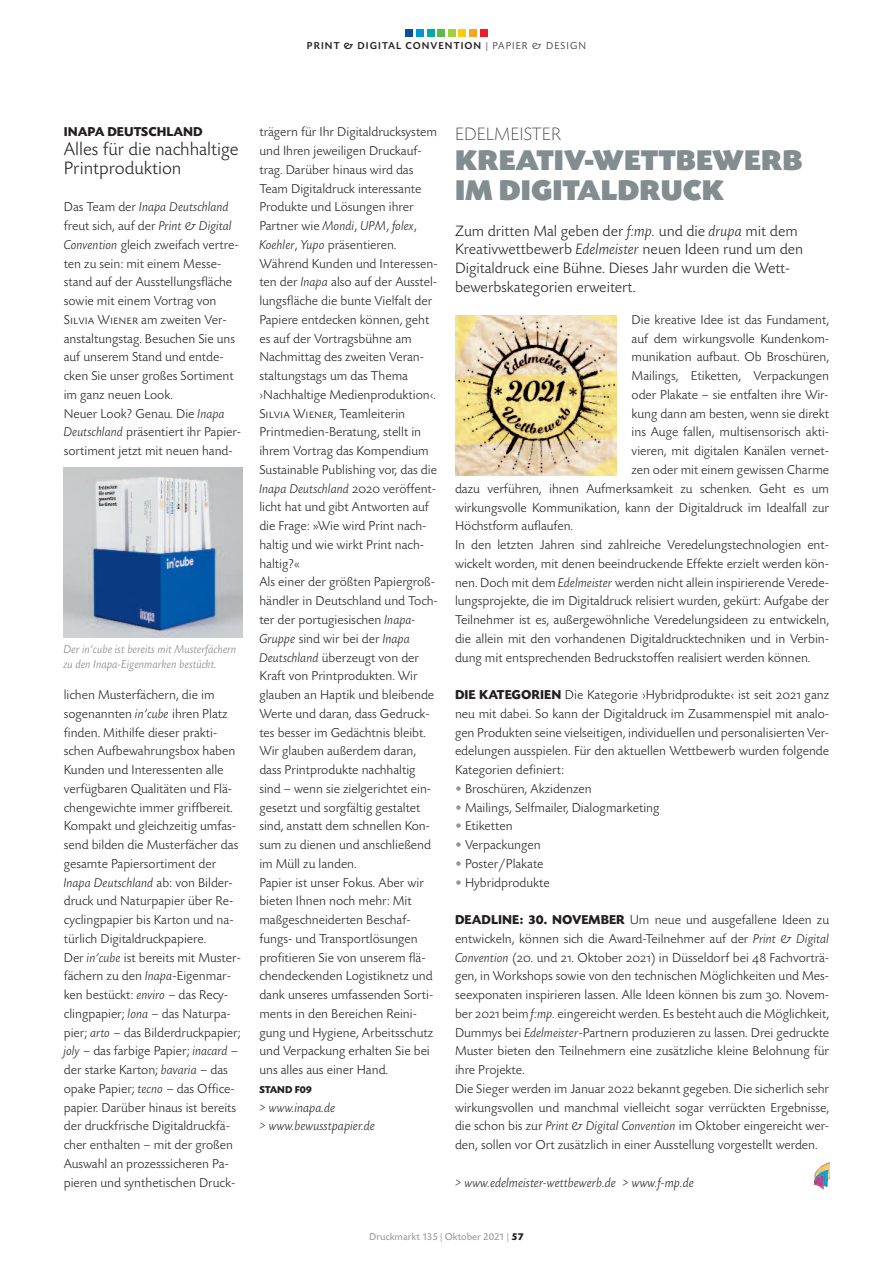
<style>
.page{position:relative;width:893px;height:1263px;background:#fff}
.page>*{position:absolute;margin:0;border:0;box-sizing:border-box;transform-origin:0 0}
.t1{font:30px/30px "Today SB Ultra";color:#838c8e}
.t2{font:300 18.75px/18.8px "Today SB";color:#231f20}
.t3{font:300 expanded 18.75px "Today SB";color:#231f20}
.t4{font:300 15.75px/18.8px "Today SB";color:#231f20}
.t5{font:300 13.5px/18.8px "Today SB";color:#231f20}
.t6{font:italic 300 13.5px/18.8px "Today SB";color:#231f20}
.t7{font:700 13.5px "Today SB";color:#231f20}
.t8{font:italic 300 12px/15px "Today SB";color:#808285}
.t9{font:500 10.5px "Today SB";letter-spacing:.1em;color:#231f20}
.t10{font:10.5px "Today SB";color:#939598}
.t11{font:700 10.5px "Today SB";color:#231f20}
.s1{font-weight:300}
.s2{font-style:italic}
.s3{font-family:"Today SB Caps Lig";font-weight:400}
.s4{font-weight:700}
.s5{color:#939598}
.s6{font-weight:700;color:#231f20}
</style>
<div class="page">
<div style="left:480px;top:30px;width:7px;height:7px;background:#ee1d23"></div>
<div style="left:470px;top:30px;width:7px;height:7px;background:#f9a51b"></div>
<div style="left:459px;top:30px;width:7px;height:7px;background:#feca0a"></div>
<div style="left:448px;top:30px;width:7px;height:7px;background:#a6ce39"></div>
<div style="left:438px;top:30px;width:7px;height:7px;background:#60bb46"></div>
<div style="left:427px;top:30px;width:7px;height:7px;background:#00a9a5"></div>
<div style="left:416px;top:30px;width:7px;height:7px;background:#0095d9"></div>
<div style="left:406px;top:30px;width:7px;height:7px;background:#0d4da1"></div>
<img style="left:64px;top:468px;width:178px;height:170px">
<img style="left:455px;top:315px;width:161px;height:161px">
<img style="left:814px;top:1162px;width:15px;height:28px">
<p class="t9" style="left:307px;top:39px;width:281px">PRINT &amp; DIGITAL CONVENTION <span class="s1">| PAPIER &amp; DESIGN</span></p>
<p class="t7" style="left:64px;top:124px;width:141px">INAPA DEUTSCHLAND</p>
<h2 class="t2" style="left:64px;top:139px;width:176px">Alles für die nachhaltige<br>Printproduktion</h2>
<p class="t5" style="left:64px;top:197px;width:179px">Das Team der <span class="s2">Inapa Deutschland </span>freut sich, auf der <span class="s2">Print &amp; Digital<br>Convention</span> gleich zweifach vertre&shy;ten zu sein: mit einem Messe&shy;stand auf der Ausstellungsfläche sowie mit einem Vortrag von<br><span class="s3">Silvia Wiener</span> am zweiten Ver&shy;anstaltungstag. Besuchen Sie uns auf unserem Stand und entde&shy;cken Sie unser großes Sortiment im ganz neuen Look.<br>Neuer Look? Genau. Die <span class="s2">Inapa<br>Deutschland</span> präsentiert ihr Papier&shy;sortiment jetzt mit neuen hand-</p>
<p class="t8" style="left:64px;top:642px;width:174px">Der in’cube ist bereits mit Musterfächern zu den Inapa-Eigenmarken bestückt.</p>
<p class="t5" style="left:64px;top:685px;width:179px">lichen Musterfächern, die im sogenannten <span class="s2">in’cube</span> ihren Platz finden. Mithilfe dieser prakti&shy;schen Aufbewahrungsbox haben<br>Kunden und Interessenten alle verfügbaren Qualitäten und Flä&shy;chengewichte immer griffbereit.<br>Kompakt und gleichzeitig umfas&shy;send bilden die Musterfächer das gesamte Papiersortiment der<br><span class="s2">Inapa Deutschland</span> ab: von Bilder&shy;druck und Naturpapier über Re&shy;cyclingpapier bis Karton und na&shy;türlich Digitaldruckpapiere.<br>Der <span class="s2">in’cube</span> ist bereits mit Muster&shy;fächern zu den <span class="s2">Inapa</span>-Eigenmar&shy;ken bestückt: <span class="s2">enviro</span> – das Recy&shy;clingpapier; <span class="s2">lona</span> – das Naturpa&shy;pier; <span class="s2">arto</span> – das Bilderdruckpapier; <span class="s2">joly</span> – das farbige Papier; <span class="s2">inacard</span> – der starke Karton; <span class="s2">bavaria</span> – das opake Papier; <span class="s2">tecno</span> – das Office&shy;papier. Darüber hinaus ist bereits der druckfrische Digitaldruckfä&shy;cher enthalten – mit der großen<br>Auswahl an prozesssicheren Pa&shy;pieren und synthetischen Druck-</p>
<p class="t5" style="left:259px;top:122px;width:180px">trägern für Ihr Digitaldrucksystem und Ihren jeweiligen Druckauf&shy;trag. Darüber hinaus wird das<br>Team Digitaldruck interessante<br>Produkte und Lösungen ihrer<br>Partner wie <span class="s2">Mondi</span>, <span class="s2">UPM</span>, <span class="s2">folex</span>,<br><span class="s2">Koehler</span>, <span class="s2">Yupo</span> präsentieren.<br>Während Kunden und Interessen&shy;ten der <span class="s2">Inapa</span> also auf der Ausstel&shy;lungsfläche die bunte Vielfalt der<br>Papiere entdecken können, geht es auf der Vortragsbühne am<br>Nachmittag des zweiten Veran&shy;staltungstags um das Thema ›Nachhaltige Medienproduktion‹.<br><span class="s3">Silvia Wiener</span>, Teamleiterin<br>Printmedien-Beratung, stellt in ihrem Vortrag das Kompendium<br>Sustainable Publishing vor, das die<br><span class="s2">Inapa Deutschland</span> <span class="s3">2020</span> veröffent&shy;licht hat und gibt Antworten auf die Frage: »Wie wird Print nach&shy;haltig und wie wirkt Print nach&shy;haltig?«<br>Als einer der größten Papiergroß&shy;händler in Deutschland und Toch&shy;ter der portugiesischen <span class="s2">Inapa-<br>Gruppe</span> sind wir bei der <span class="s2">Inapa<br>Deutschland</span> überzeugt von der<br>Kraft von Printprodukten. Wir glauben an Haptik und bleibende<br>Werte und daran, dass Gedruck&shy;tes besser im Gedächtnis bleibt.<br>Wir glauben außerdem daran, dass Printprodukte nachhaltig sind – wenn sie zielgerichtet ein&shy;gesetzt und sorgfältig gestaltet sind, anstatt dem schnellen Kon&shy;sum zu dienen und anschließend im Müll zu landen.<br>Papier ist unser Fokus. Aber wir bieten Ihnen noch mehr: Mit maßgeschneiderten Beschaf&shy;fungs- und Transportlösungen profitieren Sie von unserem flä&shy;chendeckenden Logistiknetz und dank unseres umfassenden Sorti&shy;ments in den Bereichen Reini&shy;gung und Hygiene, Arbeitsschutz und Verpackung erhalten Sie bei uns alles aus einer Hand.</p>
<p class="t11" style="left:259px;top:1083px;width:54px">STAND F09</p>
<p class="t6" style="left:259px;top:1097px;width:117px">&gt; www.inapa.de<br>&gt; www.bewusstpapier.de</p>
<h2 class="t3" style="left:455px;top:122px;width:107px">EDELMEISTER</h2>
<h1 class="t1" style="left:455px;top:145px;width:349px">KREATIV-WETTBEWERB<br>IM DIGITALDRUCK</h1>
<p class="t4" style="left:455px;top:221px;width:350px">Zum dritten Mal geben der <span class="s2">f:mp.</span> und die <span class="s2">drupa</span> mit dem Kreativwettbewerb <span class="s2">Edelmeister</span> neuen Ideen rund um den Digitaldruck eine Bühne. Dieses Jahr wurden die Wett&shy;bewerbskategorien erweitert.</p>
<p class="t5" style="left:632px;top:310px;width:199px">Die kreative Idee ist das Fundament,</p>
<p class="t5" style="left:632px;top:329px;width:199px">auf dem wirkungsvolle Kundenkom-</p>
<p class="t5" style="left:632px;top:347px;width:199px">munikation aufbaut. Ob Broschüren,</p>
<p class="t5" style="left:632px;top:366px;width:199px">Mailings, Etiketten, Verpackungen</p>
<p class="t5" style="left:632px;top:385px;width:198px">oder Plakate – sie entfalten ihre Wir-</p>
<p class="t5" style="left:632px;top:404px;width:199px">kung dann am besten, wenn sie direkt</p>
<p class="t5" style="left:632px;top:422px;width:199px">ins Auge fallen, multisensorisch akti-</p>
<p class="t5" style="left:632px;top:441px;width:199px">vieren, mit digitalen Kanälen vernet-</p>
<p class="t5" style="left:632px;top:460px;width:199px">zen oder mit einem gewissen Charme</p>
<p class="t5" style="left:455px;top:479px;width:376px">dazu verführen, ihnen Aufmerksamkeit zu schenken. Geht es um</p>
<p class="t5" style="left:455px;top:497px;width:376px">wirkungsvolle Kommunikation, kann der Digitaldruck im Idealfall zur</p>
<p class="t5" style="left:455px;top:516px;width:120px">Höchstform auflaufen.</p>
<p class="t5" style="left:455px;top:535px;width:376px">In den letzten Jahren sind zahlreiche Veredelungstechnologien ent-</p>
<p class="t5" style="left:455px;top:554px;width:376px">wickelt worden, mit denen beeindruckende Effekte erzielt werden kön-</p>
<p class="t5" style="left:455px;top:572px;width:376px">nen. Doch mit dem <span class="s2">Edelmeister</span> werden nicht allein inspirierende Verede-</p>
<p class="t5" style="left:455px;top:591px;width:376px">lungsprojekte, die im Digitaldruck relisiert wurden, gekürt: Aufgabe der</p>
<p class="t5" style="left:455px;top:610px;width:376px">Teilnehmer ist es, außergewöhnliche Veredelungsideen zu entwickeln,</p>
<p class="t5" style="left:455px;top:629px;width:376px">die allein mit den vorhandenen Digitaldrucktechniken und in Verbin-</p>
<p class="t5" style="left:455px;top:647px;width:357px">dung mit entsprechenden Bedruckstoffen realisiert werden können.</p>
<p class="t5" style="left:455px;top:685px;width:376px;text-align:justify"><span class="s4">DIE KATEGORIEN</span> Die Kategorie ›Hybridprodukte‹ ist seit <span class="s3">2021</span> ganz neu mit dabei. So kann der Digitaldruck im Zusammenspiel mit analo&shy;gen Produkten seine vielseitigen, individuellen und personalisierten Ver&shy;edelungen ausspielen. Für den aktuellen Wettbewerb wurden folgende Kategorien definiert:</p>
<p class="t5" style="left:455px;top:779px;width:138px"><span class="s5">•</span> Broschüren, Akzidenzen</p>
<p class="t5" style="left:455px;top:797px;width:206px"><span class="s5">•</span> Mailings, Selfmailer, Dialogmarketing</p>
<p class="t5" style="left:455px;top:816px;width:59px"><span class="s5">•</span> Etiketten</p>
<p class="t5" style="left:455px;top:835px;width:87px"><span class="s5">•</span> Verpackungen</p>
<p class="t5" style="left:455px;top:854px;width:90px"><span class="s5">•</span> Poster/Plakate</p>
<p class="t5" style="left:455px;top:872px;width:96px"><span class="s5">•</span> Hybridprodukte</p>
<p class="t5" style="left:455px;top:910px;width:376px"><span class="s4">DEADLINE: 30. NOVEMBER</span> Um neue und ausgefallene Ideen zu entwickeln, können sich die Award-Teilnehmer auf der <span class="s2">Print &amp; Digital Convention</span> (<span class="s3">20</span>. und <span class="s3">21</span>. Oktober <span class="s3">2021</span>) in Düsseldorf bei <span class="s3">48</span> Fachvorträ&shy;gen, in Workshops sowie von den technischen Möglichkeiten und Mes&shy;seexponaten inspirieren lassen. Alle Ideen können bis zum <span class="s3">30</span>. Novem&shy;ber <span class="s3">2021</span> beim <span class="s2">f:mp.</span> eingereicht werden. Es besteht auch die Möglichkeit, Dummys bei <span class="s2">Edelmeister</span>-Partnern produzieren zu lassen. Drei gedruckte Muster bieten den Teilnehmern eine zusätzliche kleine Belohnung für ihre Projekte.<br>Die Sieger werden im Januar <span class="s3">2022</span> bekannt gegeben. Die sicherlich sehr wirkungsvollen und manchmal vielleicht sogar verrückten Ergebnisse, die schon bis zur <span class="s2">Print &amp; Digital Convention</span> im Oktober eingereicht wer&shy;den, sollen vor Ort zusätzlich in einer Ausstellung vorgestellt werden.</p>
<p class="t6" style="left:455px;top:1172px;width:241px">&gt; www.edelmeister-wettbewerb.de &gt; www.f-mp.de</p>
<p class="t10" style="left:369px;top:1230px;width:156px">Druckmarkt 135 | Oktober 2021 | <span class="s6">57</span></p>
</div>
